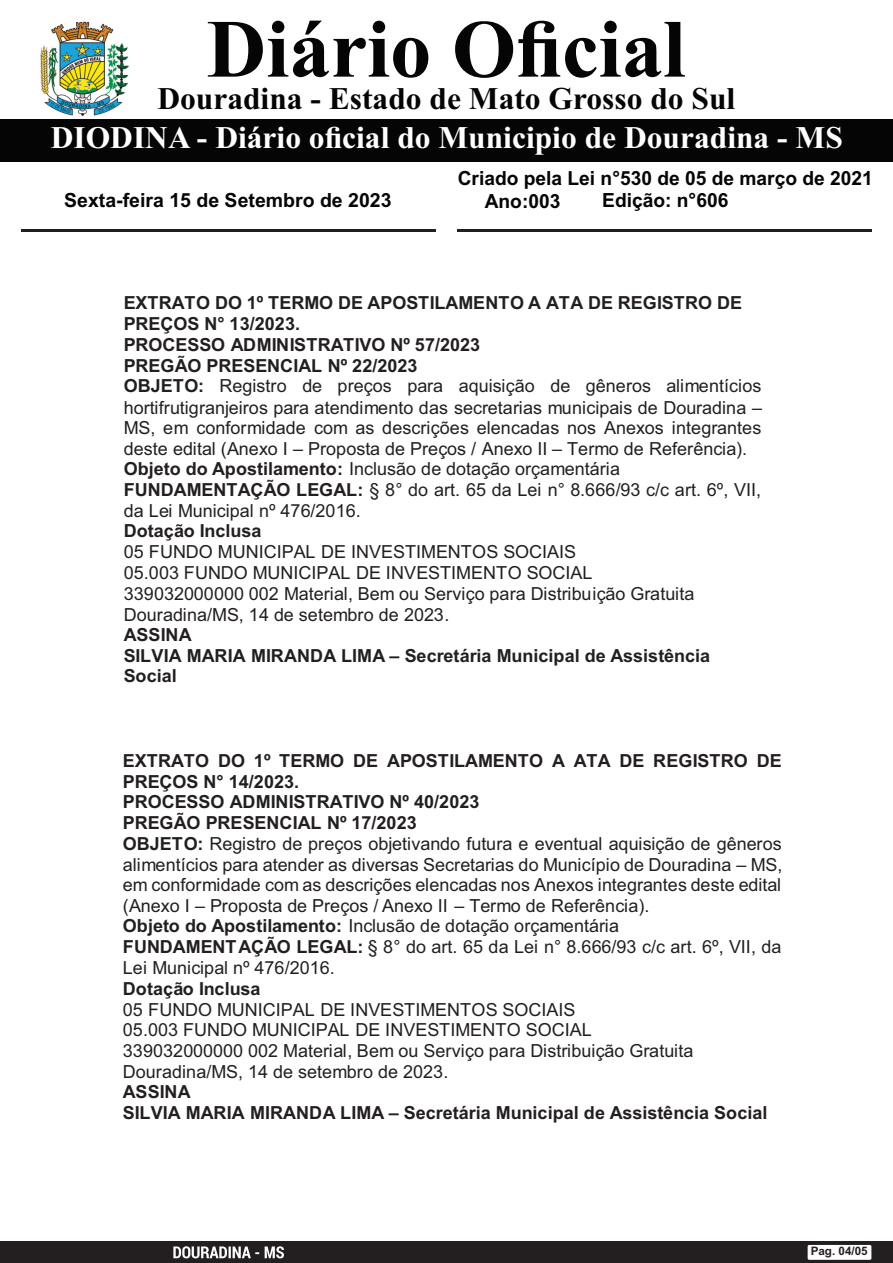
<style>
.page{position:relative;width:893px;height:1263px;background:#fff}
.page>*{position:absolute;margin:0;border:0;box-sizing:border-box;transform-origin:0 0}
.t1{font:700 82.5px "Times New Roman";color:#040504}
.t2{font:700 31.5px "Times New Roman";color:#fff}
.t3{font:700 31.5px "Times New Roman";color:#040504}
.t4{font:700 19.5px "Arial";color:#040504}
.t5{font:18px/20.7px "Arial";color:#231f20}
.t6{font:700 18px/20.7px "Arial";color:#231f20}
.t7{font:700 11.7px "Arial";color:#231f20}
.s1{font-weight:700}
</style>
<div class="page">
<div style="left:0;top:119px;width:893px;height:42px;background:#040504"></div>
<img style="left:40px;top:21px;width:89px;height:95px">
<div style="left:0;top:1242px;width:893px;height:21px;background:#231f20"></div>
<div style="left:808px;top:1245px;width:63px;height:15px;background:#fff;border-radius:2px"></div>
<svg style="left:173px;top:1246px;width:111px;height:12px"></svg>
<hr style="left:21px;top:229px;width:415px;height:3px;background:#231f20">
<hr style="left:457px;top:229px;width:414px;height:3px;background:#231f20">
<h1 class="t1" style="left:207px;top:21px;width:480px">Diário Oficial</h1>
<h2 class="t3" style="left:157px;top:88px;width:579px">Douradina - Estado de Mato Grosso do Sul</h2>
<h2 class="t2" style="left:51px;top:126px;width:793px">DIODINA - Diário oficial do Municipio de Douradina - MS</h2>
<p class="t4" style="left:458px;top:171px;width:417px">Criado pela Lei n°530 de 05 de março de 2021</p>
<p class="t4" style="left:64px;top:193px;width:329px">Sexta-feira 15 de Setembro de 2023</p>
<p class="t4" style="left:602px;top:192px;width:128px">Edição: n°606</p>
<p class="t4" style="left:485px;top:194px;width:77px">Ano:003</p>
<p class="t5" style="left:124px;top:294px;width:640px"><span class="s1">EXTRATO DO 1º TERMO DE APOSTILAMENTO A ATA DE REGISTRO DE PREÇOS N° 13/2023.<br>PROCESSO ADMINISTRATIVO Nº 57/2023<br>PREGÃO PRESENCIAL Nº 22/2023<br>OBJETO:</span> Registro de preços para aquisição de gêneros alimentícios hortifrutigranjeiros para atendimento das secretarias municipais de Douradina – MS, em conformidade com as descrições elencadas nos Anexos integrantes deste edital (Anexo I – Proposta de Preços / Anexo II – Termo de Referência).<br><span class="s1">Objeto do Apostilamento:</span> Inclusão de dotação orçamentária <span class="s1">FUNDAMENTAÇÃO LEGAL:</span> § 8° do art. 65 da Lei n° 8.666/93 c/c art. 6º, VII, da Lei Municipal nº 476/2016.</p>
<p class="t6" style="left:124px;top:522px;width:139px">Dotação Inclusa</p>
<p class="t5" style="left:124px;top:543px;width:572px">05 FUNDO MUNICIPAL DE INVESTIMENTOS SOCIAIS<br>05.003 FUNDO MUNICIPAL DE INVESTIMENTO SOCIAL 339032000000 002 Material, Bem ou Serviço para Distribuição Gratuita Douradina/MS, 14 de setembro de 2023.</p>
<p class="t6" style="left:124px;top:626px;width:588px">ASSINA<br>SILVIA MARIA MIRANDA LIMA – Secretária Municipal de Assistência<br>Social</p>
<p class="t5" style="left:123px;top:752px;width:661px"><span class="s1">EXTRATO DO 1º TERMO DE APOSTILAMENTO A ATA DE REGISTRO DE PREÇOS N° 14/2023.<br>PROCESSO ADMINISTRATIVO Nº 40/2023<br>PREGÃO PRESENCIAL Nº 17/2023<br>OBJETO:</span> Registro de preços objetivando futura e eventual aquisição de gêneros alimentícios para atender as diversas Secretarias do Município de Douradina – MS, em conformidade com as descrições elencadas nos Anexos integrantes deste edital (Anexo I – Proposta de Preços / Anexo II – Termo de Referência).<br><span class="s1">Objeto do Apostilamento:</span> Inclusão de dotação orçamentária <span class="s1">FUNDAMENTAÇÃO LEGAL:</span> § 8° do art. 65 da Lei n° 8.666/93 c/c art. 6º, VII, da Lei Municipal nº 476/2016.</p>
<p class="t6" style="left:123px;top:980px;width:139px">Dotação Inclusa</p>
<p class="t5" style="left:123px;top:1000px;width:572px">05 FUNDO MUNICIPAL DE INVESTIMENTOS SOCIAIS<br>05.003 FUNDO MUNICIPAL DE INVESTIMENTO SOCIAL 339032000000 002 Material, Bem ou Serviço para Distribuição Gratuita Douradina/MS, 14 de setembro de 2023.</p>
<p class="t6" style="left:123px;top:1083px;width:646px">ASSINA<br>SILVIA MARIA MIRANDA LIMA – Secretária Municipal de Assistência Social</p>
<p class="t7" style="left:811px;top:1247px;width:59px">Pag. 04/05</p>
</div>
